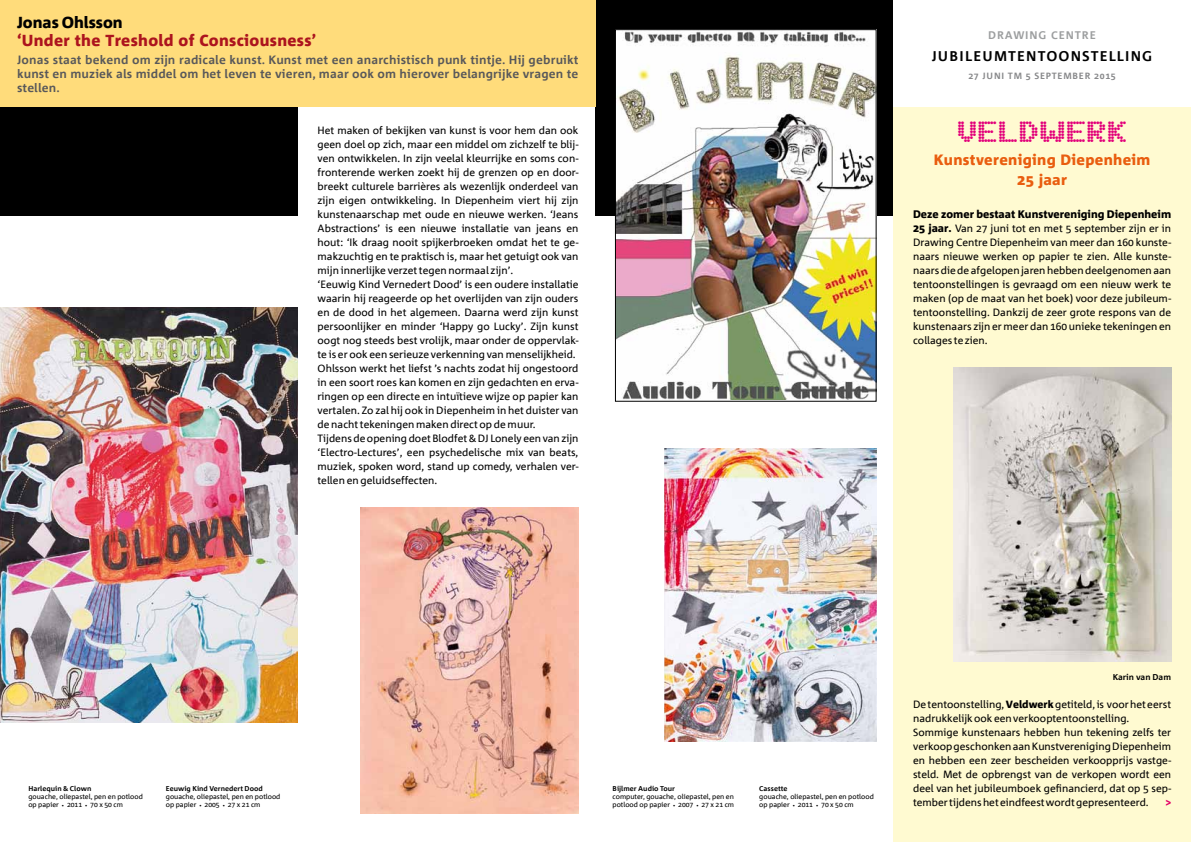
<style>
.page{position:relative;width:1191px;height:842px;background:#fff}
.page>*{position:absolute;margin:0;border:0;box-sizing:border-box;transform-origin:0 0}
.t1{font:30px "Dot Matrix Two Extended";color:#e2007a}
.t2{font:800 16px "Corpid";letter-spacing:.02em;color:#ac141e}
.t3{font:800 16px "Corpid";color:#000}
.t4{font:800 15px/20px "Corpid";letter-spacing:.02em;color:#e95d0f;text-align:center}
.t5{font:700 14px "Corpid Office";letter-spacing:.075em;color:#000}
.t6{font:700 12px/14px "Corpid Office";letter-spacing:.01em;color:#58585a;text-align:justify}
.t7{font:800 11px "Corpid";letter-spacing:.005em;color:#000}
.t8{font:700 11px "Corpid Office";color:#9c9e9f}
.t9{font:10.5px/14px "Corpid Office";letter-spacing:.005em;color:#000}
.t10{font:800 10.5px "Corpid";color:#e30067}
.t11{font:700 9px "Corpid Office";letter-spacing:.075em;color:#87888a}
.t12{font:700 8.4px "Corpid Office";letter-spacing:.005em;color:#000}
.t13{font:7px/8.4px "Corpid Office";letter-spacing:.005em;color:#000}
.t14{font:700 7px "Corpid Office";letter-spacing:.005em;color:#000}
.s1{font-family:"Corpid";font-weight:800;font-size:11px}
.s2{font-size:4px}
.s3{font-family:"Corpid";font-weight:800}
</style>
<div class="page">
<div style="left:595px;top:0;width:298px;height:215px;background:#000"></div>
<div style="left:893px;top:0;width:298px;height:842px;background:#fffad1"></div>
<div style="left:0;top:0;width:298px;height:215px;background:#000"></div>
<div style="left:0;top:0;width:595px;height:106px;background:#ffdc7b"></div>
<img style="left:0;top:307px;width:298px;height:416px">
<img style="left:617px;top:32px;width:257px;height:367px">
<img style="left:361px;top:508px;width:217px;height:306px">
<img style="left:665px;top:449px;width:211px;height:292px">
<div style="left:893px;top:0;width:298px;height:106px;background:#fff"></div>
<img style="left:954px;top:368px;width:217px;height:294px">
<h2 class="t3" style="left:17px;top:13px;width:107px">Jonas Ohlsson</h2>
<h2 class="t2" style="left:17px;top:31px;width:301px">‘Under the Treshold of Consciousness’</h2>
<p class="t6" style="left:17px;top:53px;width:563px">Jonas staat bekend om zijn radicale kunst. Kunst met een anarchistisch punk tintje. Hij gebruikt kunst en muziek als middel om het leven te vieren, maar ook om hierover belangrijke vragen te stellen.</p>
<p class="t9" style="left:317px;top:124px;width:262px">Het maken of bekijken van kunst is voor hem dan ook geen doel op zich, maar een middel om zichzelf te blij&shy;ven ontwikkelen. In zijn veelal kleurrijke en soms con&shy;fronterende werken zoekt hij de grenzen op en door&shy;breekt culturele barrières als wezenlijk onderdeel van zijn eigen ontwikkeling. In Diepenheim viert hij zijn kunstenaarschap met oude en nieuwe werken. ‘Jeans Abstractions’ is een nieuwe installatie van jeans en hout: ‘Ik draag nooit spijkerbroeken omdat het te ge&shy;makzuchtig en te praktisch is, maar het getuigt ook van mijn innerlijke verzet tegen normaal zijn’.<br>‘Eeuwig Kind Vernedert Dood’ is een oudere installatie waarin hij reageerde op het overlijden van zijn ouders en de dood in het algemeen. Daarna werd zijn kunst persoonlijker en minder ‘Happy go Lucky’. Zijn kunst oogt nog steeds best vrolijk, maar onder de oppervlak&shy;te is er ook een serieuze verkenning van menselijkheid.<br>Ohlsson werkt het liefst ’s nachts zodat hij ongestoord in een soort roes kan komen en zijn gedachten en erva&shy;ringen op een directe en intuïtieve wijze op papier kan vertalen. Zo zal hij ook in Diepenheim in het duister van de nacht tekeningen maken direct op de muur.<br>Tijdens de opening doet Blodfet &amp; DJ Lonely een van zijn ‘Electro-Lectures’, een psychedelische mix van beats, muziek, spoken word, stand up comedy, verhalen ver&shy;tellen en geluidseffecten.</p>
<p class="t8" style="left:988px;top:29px;width:10px">drawing</p>
<p class="t8" style="left:1051px;top:29px;width:9px">centre</p>
<h3 class="t5" style="left:931px;top:48px;width:38px">jubileum</h3>
<h3 class="t5" style="left:1008px;top:48px;width:146px">TENTOO NSTELLING</h3>
<p class="t11" style="left:968px;top:71px;width:25px">27 juni</p>
<p class="t11" style="left:1008px;top:71px;width:8px">tm</p>
<p class="t11" style="left:1026px;top:71px;width:16px">5 septem</p>
<p class="t11" style="left:1072px;top:71px;width:45px">ber 2015</p>
<h1 class="t1" style="left:956px;top:115px;width:172px">VELDWERK</h1>
<h3 class="t4" style="left:933px;top:150px;width:218px">Kunstvereniging Diepenheim<br>25 jaar</h3>
<p class="t7" style="left:913px;top:208px;width:259px">Deze zomer bestaat Kunstvereniging Diepenheim</p>
<p class="t9" style="left:913px;top:222px;width:259px;text-align:justify"><span class="s1">25 jaar.</span> Van 27 juni tot en met 5 september zijn er in Drawing Centre Diepenheim van meer dan 160 kunste&shy;naars nieuwe werken op papier te zien. Alle kunste&shy;naars die de afgelopen jaren hebben deelgenomen aan tentoonstellingen is gevraagd om een nieuw werk te maken (op de maat van het boek) voor deze jubileum&shy;tentoonstelling. Dankzij de zeer grote respons van de kunstenaars zijn er meer dan 160 unieke tekeningen en collages te zien.</p>
<p class="t14" style="left:28px;top:784px;width:65px">Harlequin &amp; Clown</p>
<p class="t13" style="left:28px;top:792px;width:116px">gouache, oliepastel, pen en potlood op papier <span class="s2">•</span> 2011 <span class="s2">•</span> 70 x 50 cm</p>
<p class="t14" style="left:166px;top:784px;width:99px">Eeuwig Kind Vernedert Dood</p>
<p class="t13" style="left:166px;top:792px;width:116px">gouache, oliepastel, pen en potlood op papier <span class="s2">•</span> 2005 <span class="s2">•</span> 27 x 21 cm</p>
<p class="t14" style="left:612px;top:784px;width:64px">Bijlmer Audio Tour</p>
<p class="t13" style="left:612px;top:792px;width:123px">computer, gouache, oliepastel, pen en potlood op papier <span class="s2">•</span> 2007 <span class="s2">•</span> 27 x 21 cm</p>
<p class="t14" style="left:759px;top:784px;width:30px">Cassette</p>
<p class="t13" style="left:759px;top:792px;width:116px">gouache, oliepastel, pen en potlood op papier <span class="s2">•</span> 2011 <span class="s2">•</span> 70 x 50 cm</p>
<p class="t12" style="left:1112px;top:673px;width:60px">Karin van Dam</p>
<p class="t9" style="left:913px;top:698px;width:259px">De tentoonstelling, <span class="s3">Veldwerk</span> getiteld, is voor het eerst nadrukkelijk ook een verkooptentoonstelling.<br>Sommige kunstenaars hebben hun tekening zelfs ter verkoop geschonken aan Kunstvereniging Diepenheim en hebben een zeer bescheiden verkoopprijs vastge&shy;steld. Met de opbrengst van de verkopen wordt een deel van het jubileumboek gefinancierd, dat op 5 sep&shy;tember tijdens het eindfeest wordt gepresenteerd.</p>
<p class="t10" style="left:1165px;top:797px;width:7px">&gt;</p>
</div>
